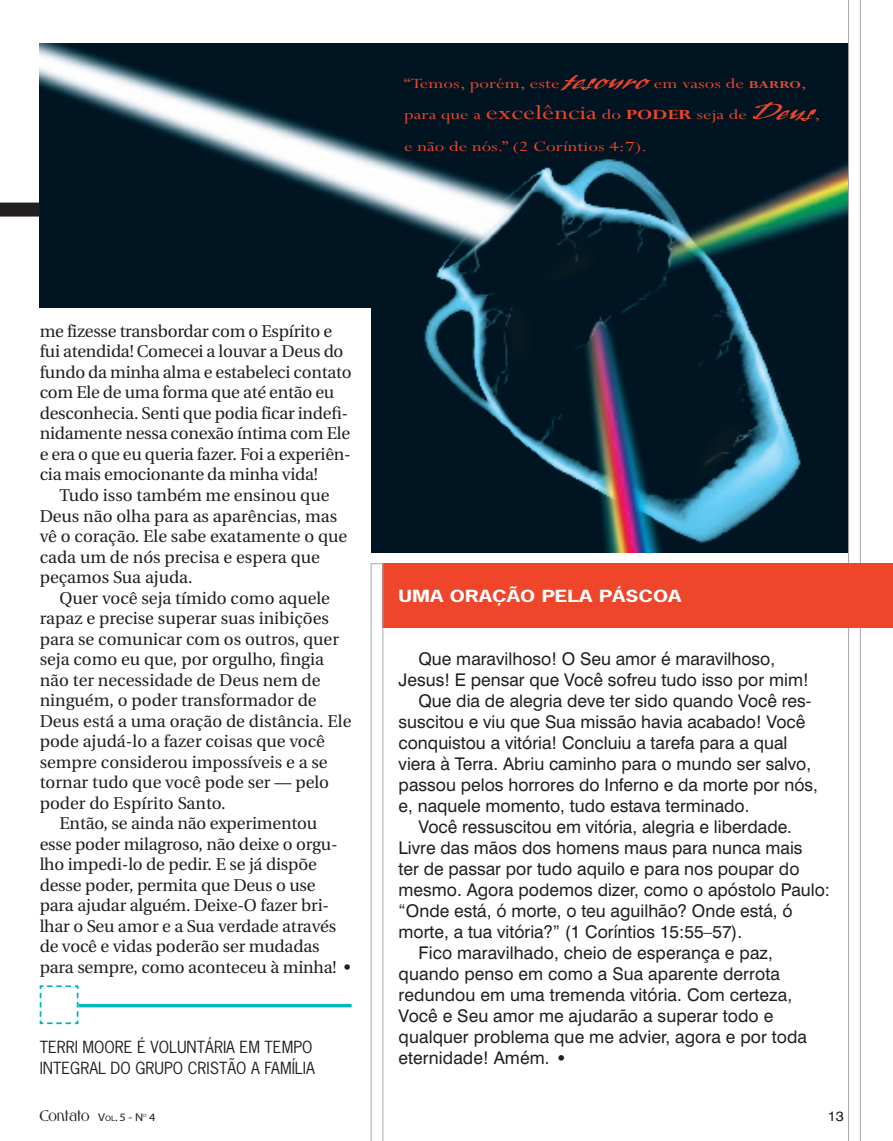
<style>
.page{position:relative;width:893px;height:1141px;background:#fff}
.page>*{position:absolute;margin:0;border:0;box-sizing:border-box;transform-origin:0 0}
.t1{font:17.5px "Swiss 721 BT";color:#231f20}
.t2{font:17.15px/20.5px "Utopia";letter-spacing:-.01em;color:#231f20}
.t3{font:15.75px/31.5px "Perpetua";color:#ef452a;scale:1.33 1}
.t4{font:15.75px/21px "News Gothic";color:#231f20}
.t5{font:700 15.75px "News Gothic";color:#fff;scale:1.33 1}
.t6{font:700 13.47px "Gabriel";letter-spacing:.015em;color:#231f20;scale:1.1 1}
.t7{font:13.47px "Swiss 721 BT";color:#231f20;scale:1.1 1}
.t8{font:11.2px "Myriad";color:#231f20;scale:1.1 1}
.t9{font:4.55px "Myriad";color:#231f20;scale:1.1 1}
.s1{font-family:"Banshee";font-size:23.62px}
.s2{font-weight:700;font-size:11.9px}
.s3{font-size:22.4px}
.s4{font-weight:700}
.s5{font-family:"Utopia"}
.s6{font-family:"Myriad";font-weight:400;font-size:11.2px}
.s7{font-family:"Myriad";font-weight:400;font-size:7.88px}
</style>
<div class="page">
<img style="left:40px;top:43px;width:808px;height:509px">
<div style="left:10px;top:308px;width:361px;height:680px;background:#fff"></div>
<div style="left:0;top:203px;width:40px;height:14px;background:#231f20"></div>
<svg style="left:848px;top:0;width:12px;height:1141px"></svg>
<div style="left:383px;top:563px;width:510px;height:65px;background:#ef452a"></div>
<svg style="left:371px;top:563px;width:12px;height:578px"></svg>
<hr style="left:79px;top:1004px;width:273px;height:3px;background:#00b6bc">
<svg style="left:39px;top:985px;width:40px;height:40px"></svg>
<p class="t3" style="left:404px;top:67px;width:314px">“Temos, porém, este <span class="s1">tesouro</span> em vasos de <span class="s2">BARRO</span>, para que a <span class="s3">excelência</span> do <span class="s4">PODER</span> seja de <span class="s1">Deus</span>, e não de nós.” (2 Coríntios 4:7).</p>
<p class="t2" style="left:40px;top:321px;width:313px">me fizesse transbordar com o Espírito e fui atendida! Comecei a louvar a Deus do fundo da minha alma e estabeleci contato com Ele de uma forma que até então eu desconhecia. Senti que podia ficar indefi&shy;nidamente nessa conexão íntima com Ele e era o que eu queria fazer. Foi a experiên&shy;cia mais emocionante da minha vida!</p>
<p class="t2" style="left:40px;top:485px;width:309px;text-indent:20px">Tudo isso também me ensinou que<br>Deus não olha para as aparências, mas vê o coração. Ele sabe exatamente o que cada um de nós precisa e espera que peçamos Sua ajuda.</p>
<p class="t2" style="left:60px;top:588px;width:272px">Quer você seja tímido como aquele</p>
<p class="t2" style="left:40px;top:608px;width:291px">rapaz e precise superar suas inibições</p>
<p class="t2" style="left:40px;top:629px;width:301px">para se comunicar com os outros, quer</p>
<p class="t2" style="left:40px;top:649px;width:286px">seja como eu que, por orgulho, fingia</p>
<p class="t2" style="left:40px;top:670px;width:282px">não ter necessidade de Deus nem de</p>
<p class="t2" style="left:40px;top:690px;width:279px">ninguém, o poder transformador de</p>
<p class="t2" style="left:40px;top:711px;width:313px">Deus está a uma oração de distância. Ele</p>
<p class="t2" style="left:40px;top:731px;width:287px">pode ajudá-lo a fazer coisas que você</p>
<p class="t2" style="left:40px;top:752px;width:289px">sempre considerou impossíveis e a se</p>
<p class="t2" style="left:40px;top:772px;width:291px">tornar tudo que você pode ser — pelo</p>
<p class="t2" style="left:40px;top:793px;width:187px">poder do Espírito Santo.</p>
<p class="t2" style="left:60px;top:813px;width:259px">Então, se ainda não experimentou</p>
<p class="t2" style="left:40px;top:834px;width:300px">esse poder milagroso, não deixe o orgu-</p>
<p class="t2" style="left:40px;top:854px;width:279px">lho impedi-lo de pedir. E se já dispõe</p>
<p class="t2" style="left:40px;top:875px;width:277px">desse poder, permita que Deus o use</p>
<p class="t2" style="left:40px;top:895px;width:291px">para ajudar alguém. Deixe-O fazer bri-</p>
<p class="t2" style="left:40px;top:916px;width:298px">lhar o Seu amor e a Sua verdade através</p>
<p class="t2" style="left:40px;top:936px;width:281px">de você e vidas poderão ser mudadas</p>
<p class="t2" style="left:40px;top:957px;width:313px">para sempre, como aconteceu à minha! •</p>
<p class="t4" style="left:40px;top:1037px;width:277px">TERRI MOORE É VOLUNTÁRIA EM TEMPO<br>INTEGRAL DO GRUPO CRISTÃO A FAMÍLIA</p>
<p class="t5" style="left:399px;top:586px;width:214px">UMA ORAÇÃO PELA PÁSCOA</p>
<p class="t1" style="left:418px;top:648px;width:358px">Que maravilhoso! O Seu amor é maravilhoso,</p>
<p class="t1" style="left:399px;top:669px;width:411px">Jesus! E pensar que Você sofreu tudo isso por mim!</p>
<p class="t1" style="left:418px;top:690px;width:394px">Que dia de alegria deve ter sido quando Você res-</p>
<p class="t1" style="left:399px;top:711px;width:408px">suscitou e viu que Sua missão havia acabado! Você</p>
<p class="t1" style="left:399px;top:732px;width:390px">conquistou a vitória! Concluiu a tarefa para a qual</p>
<p class="t1" style="left:399px;top:753px;width:414px">viera à Terra. Abriu caminho para o mundo ser salvo,</p>
<p class="t1" style="left:399px;top:774px;width:421px">passou pelos horrores do Inferno e da morte por nós,</p>
<p class="t1" style="left:399px;top:795px;width:352px">e, naquele momento, tudo estava terminado.</p>
<p class="t1" style="left:418px;top:816px;width:375px">Você ressuscitou em vitória, alegria e liberdade.</p>
<p class="t1" style="left:399px;top:837px;width:405px">Livre das mãos dos homens maus para nunca mais</p>
<p class="t1" style="left:399px;top:858px;width:402px">ter de passar por tudo aquilo e para nos poupar do</p>
<p class="t1" style="left:399px;top:879px;width:433px">mesmo. Agora podemos dizer, como o apóstolo Paulo:</p>
<p class="t1" style="left:399px;top:900px;width:395px">“Onde está, ó morte, o teu aguilhão? Onde está, ó</p>
<p class="t1" style="left:399px;top:921px;width:345px">morte, a tua vitória?” (1 Coríntios 15:55–57).</p>
<p class="t1" style="left:418px;top:942px;width:356px">Fico maravilhado, cheio de esperança e paz,</p>
<p class="t1" style="left:399px;top:963px;width:383px">quando penso em como a Sua aparente derrota</p>
<p class="t1" style="left:399px;top:984px;width:395px">redundou em uma tremenda vitória. Com certeza,</p>
<p class="t1" style="left:399px;top:1005px;width:376px">Você e Seu amor me ajudarão a superar todo e</p>
<p class="t1" style="left:399px;top:1026px;width:410px">qualquer problema que me advier, agora e por toda</p>
<p class="t1" style="left:399px;top:1047px;width:168px">eternidade! Amém. <span class="s5">•</span></p>
<p class="t6" style="left:40px;top:1106px;width:96px">CONTATO <span class="s6">V</span><span class="s7">OL</span><span class="s6">. 5 - N</span></p>
<p class="t9" style="left:143px;top:1113px;width:5px">O</p>
<p class="t8" style="left:149px;top:1111px;width:7px">4</p>
<p class="t7" style="left:828px;top:1108px;width:16px">13</p>
</div>
